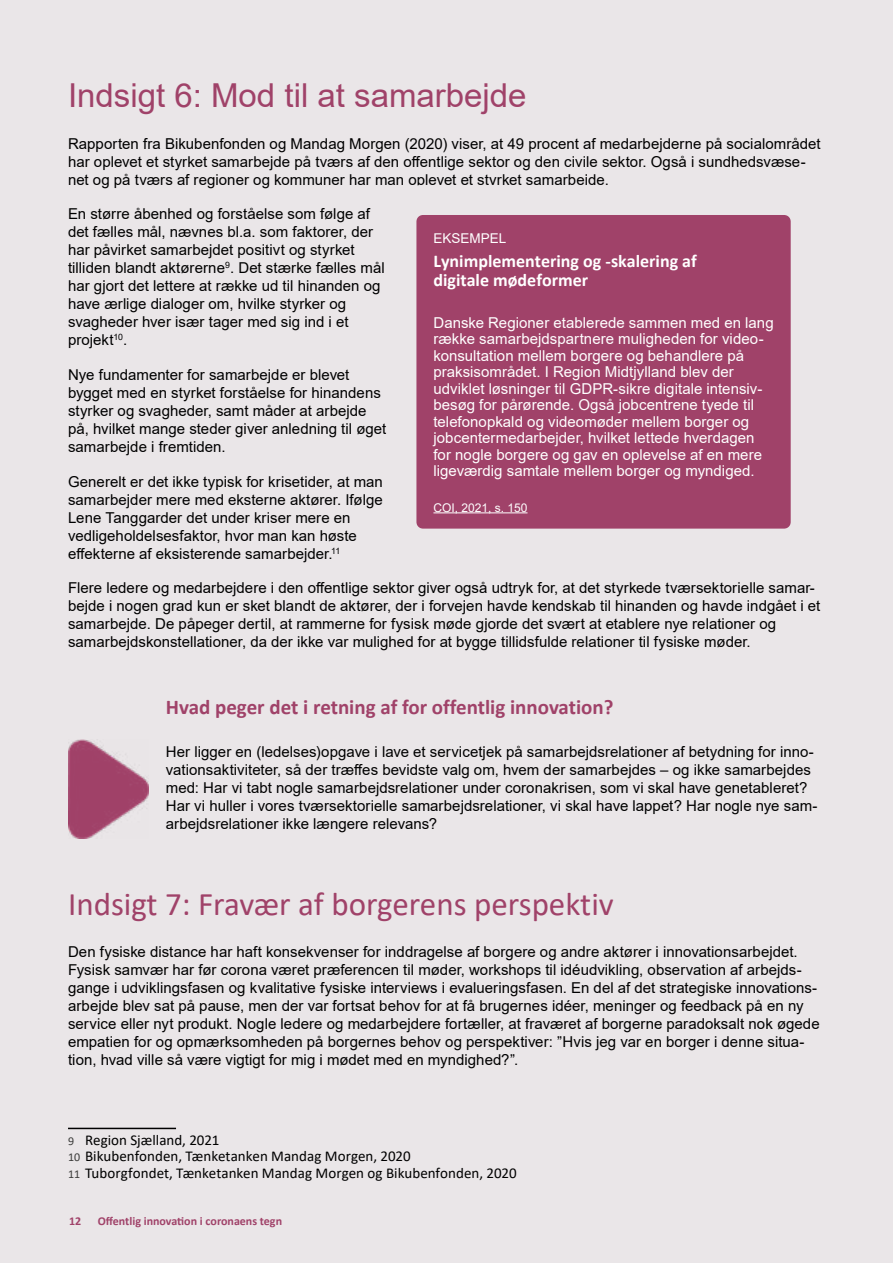
<style>
.page{position:relative;width:893px;height:1263px;background:#fff}
.page>*{position:absolute;margin:0;border:0;box-sizing:border-box;transform-origin:0 0}
.t1{font:33px "Calibri";color:#a04269}
.t2{font:33px "Arial";color:#a04269}
.t3{font:700 21px "Calibri";color:#a04269}
.t4{font:700 18px/19.5px "Calibri";color:#fff}
.t5{font:15px/18px "Arial";letter-spacing:.005em;color:#000}
.t6{font:15px/16.5px "Arial";letter-spacing:.005em;color:#fff}
.t7{font:15px/16.5px "Calibri";color:#000}
.t8{font:13.5px "Arial";color:#fff}
.t9{font:700 12px "Calibri";color:#a04269}
.t10{font:12px "Arial";color:#fff}
.s1{font-size:12px;color:#3c3c3b}
</style>
<div class="page">
<div style="left:0;top:0;width:867px;height:1263px;background:#eae6e8"></div>
<div style="left:867px;top:0;width:26px;height:1263px;background:#eae6e8"></div>
<hr style="left:68px;top:1128px;width:108px;height:1px;background:#000">
<img style="left:68px;top:740px;width:81px;height:99px">
<div style="left:401px;top:200px;width:405px;height:344px;background:#a04269;border-radius:21px"></div>
<hr style="left:433px;top:512px;width:94px;height:1px;background:#fff">
<div style="left:386px;top:185px;width:435px;height:374px;border:30px solid #eae6e8;border-radius:21px"></div>
<h1 class="t2" style="left:68px;top:73px;width:460px">Indsigt 6: Mod til at samarbejde</h1>
<p class="t5" style="left:68px;top:135px;width:754px">Rapporten fra Bikubenfonden og Mandag Morgen (2020) viser, at 49 procent af medarbejderne på socialområdet har oplevet et styrket samarbejde på tværs af den offentlige sektor og den civile sektor. Også i sundhedsvæse&shy;net og på tværs af regioner og kommuner har man oplevet et styrket samarbejde.</p>
<p class="t5" style="left:68px;top:205px;width:318px">En større åbenhed og forståelse som følge af det fælles mål, nævnes bl.a. som faktorer, der har påvirket samarbejdet positivt og styrket tilliden blandt aktørerne<sup>9</sup>. Det stærke fælles mål har gjort det lettere at række ud til hinanden og have ærlige dialoger om, hvilke styrker og svagheder hver især tager med sig ind i et projekt<sup>10</sup>.</p>
<p class="t5" style="left:68px;top:366px;width:320px">Nye fundamenter for samarbejde er blevet bygget med en styrket forståelse for hinandens styrker og svagheder, samt måder at arbejde på, hvilket mange steder giver anledning til øget samarbejde i fremtiden.</p>
<p class="t5" style="left:68px;top:472px;width:316px">Generelt er det ikke typisk for krisetider, at man samarbejder mere med eksterne aktører. Ifølge Lene Tanggarder det under kriser mere en vedligeholdelsesfaktor, hvor man kan høste effekterne af eksisterende samarbejder.<sup>11</sup></p>
<p class="t5" style="left:68px;top:579px;width:754px">Flere ledere og medarbejdere i den offentlige sektor giver også udtryk for, at det styrkede tværsektorielle samar&shy;bejde i nogen grad kun er sket blandt de aktører, der i forvejen havde kendskab til hinanden og havde indgået i et samarbejde. De påpeger dertil, at rammerne for fysisk møde gjorde det svært at etablere nye relationer og samarbejdskonstellationer, da der ikke var mulighed for at bygge tillidsfulde relationer til fysiske møder.</p>
<p class="t8" style="left:433px;top:229px;width:74px">EKSEMPEL</p>
<p class="t4" style="left:433px;top:251px;width:265px">Lynimplementering og -skalering af digitale mødeformer</p>
<p class="t6" style="left:433px;top:314px;width:342px">Danske Regioner etablerede sammen med en lang række samarbejdspartnere muligheden for video&shy;konsultation mellem borgere og behandlere på praksisområdet. I Region Midtjylland blev der udviklet løsninger til GDPR-sikre digitale intensiv&shy;besøg for pårørende. Også jobcentrene tyede til telefonopkald og videomøder mellem borger og jobcentermedarbejder, hvilket lettede hverdagen for nogle borgere og gav en oplevelse af en mere ligeværdig samtale mellem borger og myndiged.</p>
<p class="t10" style="left:433px;top:499px;width:96px">COI, 2021, s. 150</p>
<h2 class="t3" style="left:166px;top:692px;width:449px">Hvad peger det i retning af for offentlig innovation?</h2>
<p class="t5" style="left:166px;top:743px;width:653px">Her ligger en (ledelses)opgave i lave et servicetjek på samarbejdsrelationer af betydning for inno&shy;vationsaktiviteter, så der træffes bevidste valg om, hvem der samarbejdes – og ikke samarbejdes med: Har vi tabt nogle samarbejdsrelationer under coronakrisen, som vi skal have genetableret?<br>Har vi huller i vores tværsektorielle samarbejdsrelationer, vi skal have lappet? Har nogle nye sam&shy;arbejdsrelationer ikke længere relevans?</p>
<h1 class="t1" style="left:68px;top:881px;width:547px">Indsigt 7: Fravær af borgerens perspektiv</h1>
<p class="t5" style="left:68px;top:943px;width:753px">Den fysiske distance har haft konsekvenser for inddragelse af borgere og andre aktører i innovationsarbejdet.<br>Fysisk samvær har før corona været præferencen til møder, workshops til idéudvikling, observation af arbejds&shy;gange i udviklingsfasen og kvalitative fysiske interviews i evalueringsfasen. En del af det strategiske innovations&shy;arbejde blev sat på pause, men der var fortsat behov for at få brugernes idéer, meninger og feedback på en ny service eller nyt produkt. Nogle ledere og medarbejdere fortæller, at fraværet af borgerne paradoksalt nok øgede empatien for og opmærksomheden på borgernes behov og perspektiver: ”Hvis jeg var en borger i denne situa&shy;tion, hvad ville så være vigtigt for mig i mødet med en myndighed?”.</p>
<p class="t7" style="left:68px;top:1131px;width:450px"><span class="s1">9</span> Region Sjælland, 2021<br><span class="s1">10</span> Bikubenfonden, Tænketanken Mandag Morgen, 2020<br><span class="s1">11</span> Tuborgfondet, Tænketanken Mandag Morgen og Bikubenfonden, 2020</p>
<p class="t9" style="left:69px;top:1213px;width:14px">12</p>
<p class="t9" style="left:98px;top:1213px;width:186px">Offentlig innovation i coronaens tegn</p>
</div>
